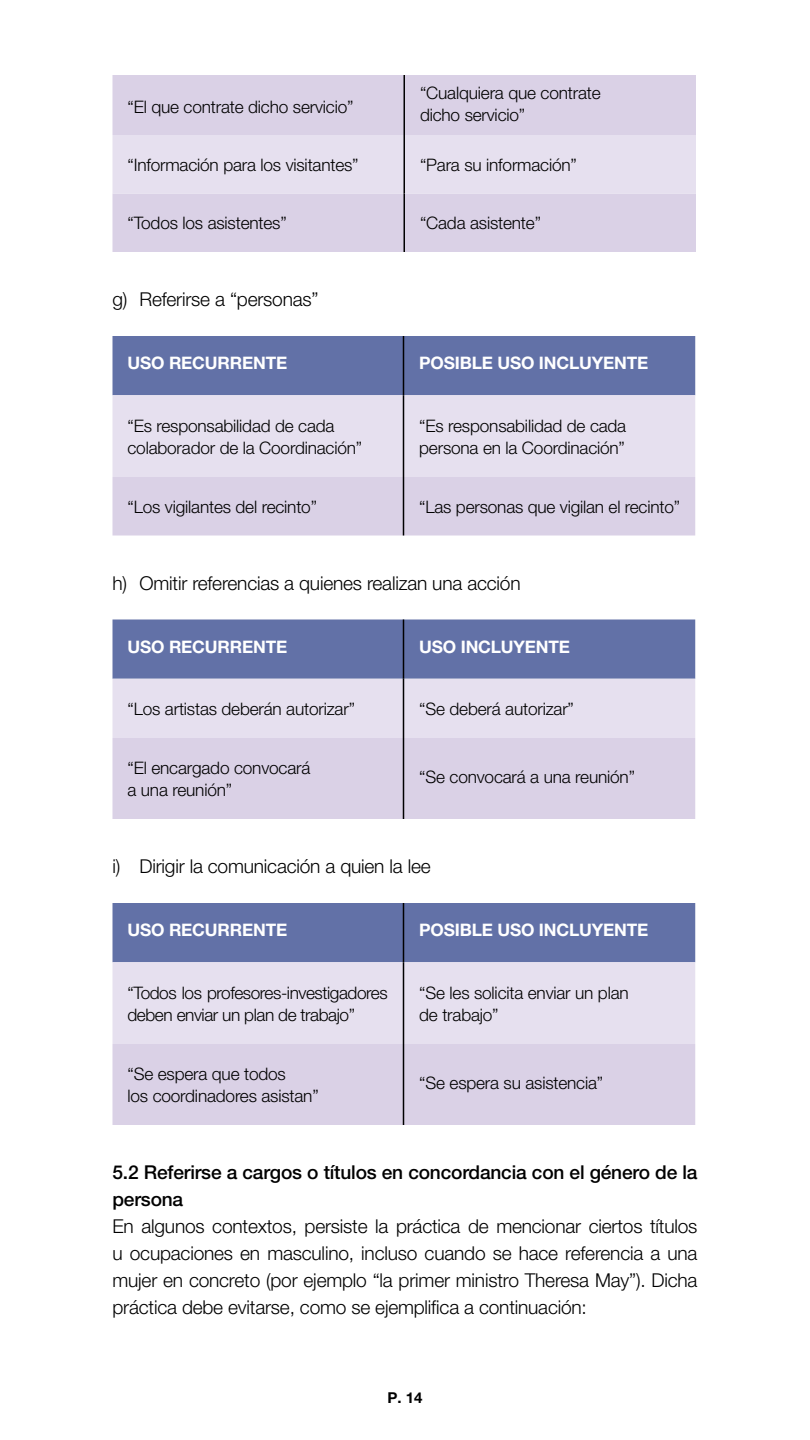
<style>
.page{position:relative;width:810px;height:1440px;background:#fff}
.page>*{position:absolute;margin:0;border:0;box-sizing:border-box;transform-origin:0 0}
.t1{font:300 19.12px/27px "Helvetica Neue LT Pro";letter-spacing:-.01em;color:#000;text-align:justify}
.t2{font:500 19.12px/27px "Helvetica Neue LT Pro";letter-spacing:-.01em;color:#000}
.t3{font:300 17.25px/22.5px "Helvetica Neue LT Pro";letter-spacing:-.01em;color:#000}
.t4{font:700 17.25px "Helvetica Neue LT Pro";letter-spacing:-.01em;color:#fff}
.t5{font:700 15px "Helvetica Neue LT Pro";color:#000}
</style>
<div class="page">
<div style="left:112px;top:75px;width:584px;height:177px;background:#dad1e6"></div>
<div style="left:112px;top:135px;width:584px;height:59px;background:#e6e0ef"></div>
<hr style="left:404px;top:75px;width:1px;height:60px;background:#000">
<hr style="left:404px;top:135px;width:1px;height:59px;background:#000">
<hr style="left:404px;top:194px;width:1px;height:58px;background:#000">
<div style="left:112px;top:336px;width:583px;height:59px;background:#6271a7"></div>
<div style="left:112px;top:395px;width:583px;height:82px;background:#e6e0ef"></div>
<div style="left:112px;top:477px;width:583px;height:59px;background:#dad1e6"></div>
<hr style="left:403px;top:336px;width:1px;height:59px;background:#000">
<hr style="left:403px;top:395px;width:1px;height:82px;background:#000">
<hr style="left:403px;top:477px;width:1px;height:59px;background:#000">
<svg style="left:112px;top:620px;width:583px;height:118px;background:#a4a8cb"></svg>
<div style="left:112px;top:738px;width:583px;height:81px;background:#dad1e6"></div>
<hr style="left:403px;top:620px;width:1px;height:59px;background:#000">
<hr style="left:403px;top:679px;width:1px;height:59px;background:#000">
<hr style="left:403px;top:738px;width:1px;height:81px;background:#000">
<div style="left:112px;top:903px;width:583px;height:59px;background:#6271a7"></div>
<div style="left:112px;top:962px;width:583px;height:82px;background:#e6e0ef"></div>
<div style="left:112px;top:1044px;width:583px;height:81px;background:#dad1e6"></div>
<hr style="left:403px;top:903px;width:1px;height:59px;background:#000">
<hr style="left:403px;top:962px;width:1px;height:82px;background:#000">
<hr style="left:403px;top:1044px;width:1px;height:81px;background:#000">
<p class="t3" style="left:128px;top:95px;width:227px">“El que contrate dicho servicio”</p>
<p class="t3" style="left:420px;top:81px;width:182px">“Cualquiera que contrate dicho servicio”</p>
<p class="t3" style="left:128px;top:153px;width:233px">“Información para los visitantes”</p>
<p class="t3" style="left:420px;top:153px;width:158px">“Para su información”</p>
<p class="t3" style="left:128px;top:212px;width:161px">“Todos los asistentes”</p>
<p class="t3" style="left:420px;top:212px;width:123px">“Cada asistente”</p>
<p class="t1" style="left:112px;top:285px;width:208px">g) Referirse a “personas”</p>
<p class="t4" style="left:128px;top:352px;width:161px">USO RECURRENTE</p>
<p class="t4" style="left:419px;top:352px;width:230px">POSIBLE USO INCLUYENTE</p>
<p class="t3" style="left:128px;top:414px;width:236px">“Es responsabilidad de cada colaborador de la Coordinación”</p>
<p class="t3" style="left:419px;top:414px;width:209px">“Es responsabilidad de cada persona en la Coordinación”</p>
<p class="t3" style="left:128px;top:495px;width:191px">“Los vigilantes del recinto”</p>
<p class="t3" style="left:419px;top:495px;width:263px">“Las personas que vigilan el recinto”</p>
<p class="t1" style="left:112px;top:569px;width:410px">h) Omitir referencias a quienes realizan una acción</p>
<p class="t4" style="left:128px;top:636px;width:161px">USO RECURRENTE</p>
<p class="t4" style="left:419px;top:636px;width:152px">USO INCLUYENTE</p>
<p class="t3" style="left:128px;top:698px;width:229px">“Los artistas deberán autorizar”</p>
<p class="t3" style="left:419px;top:698px;width:156px">“Se deberá autorizar”</p>
<p class="t3" style="left:128px;top:756px;width:184px">“El encargado convocará a una reunión”</p>
<p class="t3" style="left:419px;top:765px;width:217px">“Se convocará a una reunión”</p>
<p class="t1" style="left:112px;top:852px;width:320px">i) Dirigir la comunicación a quien la lee</p>
<p class="t4" style="left:128px;top:919px;width:161px">USO RECURRENTE</p>
<p class="t4" style="left:419px;top:919px;width:230px">POSIBLE USO INCLUYENTE</p>
<p class="t3" style="left:128px;top:981px;width:262px">“Todos los profesores-investigadores deben enviar un plan de trabajo”</p>
<p class="t3" style="left:419px;top:981px;width:211px">“Se les solicita enviar un plan de trabajo”</p>
<p class="t3" style="left:128px;top:1062px;width:193px">“Se espera que todos<br>los coordinadores asistan”</p>
<p class="t3" style="left:419px;top:1071px;width:186px">“Se espera su asistencia”</p>
<p class="t2" style="left:112px;top:1159px;width:586px">5.2 Referirse a cargos o títulos en concordancia con el género de la persona</p>
<p class="t1" style="left:112px;top:1212px;width:587px">En algunos contextos, persiste la práctica de mencionar ciertos títulos u ocupaciones en masculino, incluso cuando se hace referencia a una mujer en concreto (por ejemplo “la primer ministro Theresa May”). Dicha práctica debe evitarse, como se ejemplifica a continuación:</p>
<p class="t5" style="left:387px;top:1389px;width:37px">P. 14</p>
</div>
